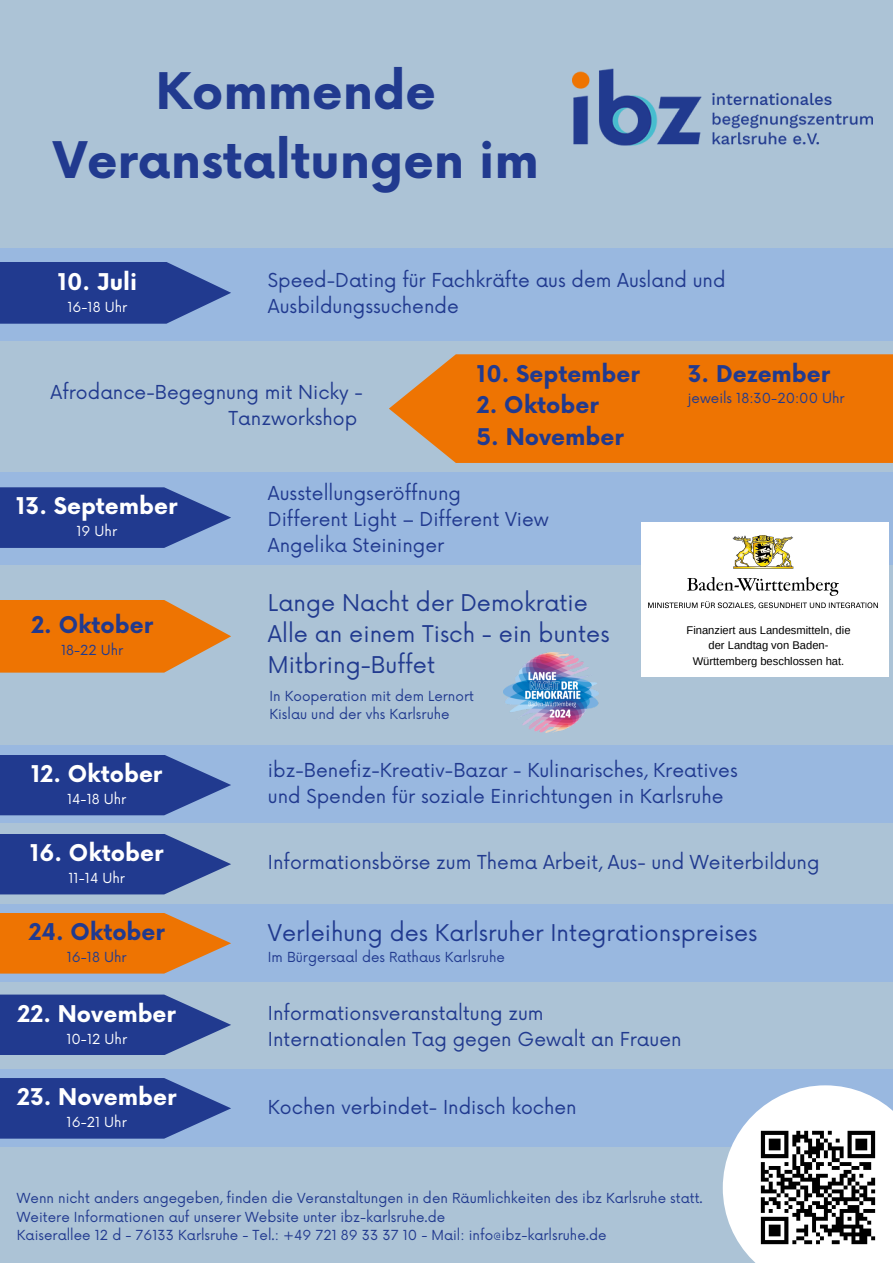
<style>
.page{position:relative;width:893px;height:1263px;background:#acc3d6}
.page>*{position:absolute;margin:0;border:0;box-sizing:border-box;transform-origin:0 0}
.t1{font:700 49.12px/69.2px "Now";color:#213a8f;text-align:center}
.t2{font:22.5px/30.9px "Now";color:#213a8f}
.t3{font:700 22.5px "Now";color:#fff}
.t4{font:700 22.5px "Now";color:#213a8f}
.t5{font:18.75px/25.9px "Now";color:#213a8f}
.t6{font:13.5px/18.6px "Now";color:#213a8f}
.t7{font:13.5px "Now";color:#fff}
.t8{font:11.18px/15.5px "Arimo";color:#000;text-align:center}
</style>
<div class="page">
<img style="left:573px;top:68px;width:300px;height:78px">
<div style="left:0;top:249px;width:893px;height:92px;background:#99b8e0"></div>
<svg style="left:0;top:262px;width:231px;height:62px;background:#314b9a"></svg>
<div style="left:0;top:472px;width:893px;height:93px;background:#99b8e0"></div>
<svg style="left:0;top:487px;width:231px;height:61px;background:#324c9a"></svg>
<div style="left:0;top:904px;width:893px;height:78px;background:#99b8e0"></div>
<svg style="left:0;top:913px;width:231px;height:60px;background:#e27d20"></svg>
<div style="left:0;top:745px;width:893px;height:78px;background:#99b8e0"></div>
<svg style="left:0;top:755px;width:231px;height:60px;background:#314b9a"></svg>
<svg style="left:389px;top:354px;width:504px;height:109px;background:#e97910"></svg>
<svg style="left:0;top:600px;width:231px;height:73px;background:#e47f21"></svg>
<svg style="left:0;top:834px;width:231px;height:60px;background:#344c98"></svg>
<svg style="left:0;top:994px;width:231px;height:61px;background:#354e99"></svg>
<div style="left:0;top:1069px;width:893px;height:78px;background:#99b8e0"></div>
<svg style="left:0;top:1078px;width:231px;height:60px;background:#314b9a"></svg>
<img style="left:503px;top:652px;width:95px;height:81px">
<div style="left:641px;top:523px;width:247px;height:154px;background:#fff"></div>
<img style="left:648px;top:535px;width:229px;height:73px">
<svg style="left:723px;top:1085px;width:170px;height:178px"></svg>
<img style="left:754px;top:1123px;width:128px;height:129px">
<p class="t1" style="left:53px;top:60px;width:487px">Kommende<br>Veranstaltungen im</p>
<p class="t3" style="left:58px;top:269px;width:81px">10. Juli</p>
<p class="t7" style="left:67px;top:299px;width:61px">16-18 Uhr</p>
<h3 class="t5" style="left:268px;top:268px;width:459px">Speed-Dating für Fachkräfte aus dem Ausland und<br>Ausbildungssuchende</h3>
<p class="t5" style="left:228px;top:381px;width:136px;text-indent:-178px">Afrodance-Begegnung mit Nicky -<br>Tanzworkshop</p>
<p class="t4" style="left:477px;top:361px;width:164px">10. September</p>
<p class="t4" style="left:477px;top:393px;width:123px">2. Oktober</p>
<p class="t4" style="left:477px;top:424px;width:148px">5. November</p>
<h5 class="t3" style="left:16px;top:494px;width:163px">13. September</h5>
<h5 class="t7" style="left:76px;top:524px;width:42px">19 Uhr</h5>
<h2 class="t4" style="left:31px;top:613px;width:123px">2. Oktober</h2>
<h2 class="t6" style="left:61px;top:642px;width:64px">18-22 Uhr</h2>
<h3 class="t5" style="left:268px;top:481px;width:282px">Ausstellungseröffnung<br>Different Light – Different View<br>Angelika Steininger</h3>
<p class="t2" style="left:268px;top:588px;width:343px">Lange Nacht der Demokratie<br>Alle an einem Tisch - ein buntes<br>Mitbring-Buffet</p>
<h4 class="t6" style="left:269px;top:687px;width:206px">In Kooperation mit dem Lernort<br>Kislau und der vhs Karlsruhe</h4>
<h3 class="t4" style="left:688px;top:361px;width:144px">3. Dezember</h3>
<h3 class="t6" style="left:688px;top:390px;width:158px">jeweils 18:30-20:00 Uhr</h3>
<h4 class="t8" style="left:686px;top:622px;width:165px">Finanziert aus Landesmitteln, die der Landtag von Baden-<br>Württemberg beschlossen hat.</h4>
<h4 class="t3" style="left:31px;top:761px;width:132px">12. Oktober</h4>
<h4 class="t7" style="left:67px;top:791px;width:61px">14-18 Uhr</h4>
<h5 class="t3" style="left:30px;top:841px;width:135px">16. Oktober</h5>
<h5 class="t7" style="left:68px;top:870px;width:58px">11-14 Uhr</h5>
<h4 class="t4" style="left:29px;top:920px;width:138px">24. Oktober</h4>
<h4 class="t6" style="left:67px;top:948px;width:61px">16-18 Uhr</h4>
<h3 class="t3" style="left:18px;top:1001px;width:160px">22. November</h3>
<h3 class="t7" style="left:66px;top:1031px;width:62px">10-12 Uhr</h3>
<h4 class="t3" style="left:17px;top:1085px;width:161px">23. November</h4>
<h4 class="t7" style="left:67px;top:1115px;width:62px">16-21 Uhr</h4>
<h3 class="t5" style="left:268px;top:758px;width:471px">ibz-Benefiz-Kreativ-Bazar - Kulinarisches, Kreatives und Spenden für soziale Einrichtungen in Karlsruhe</h3>
<h4 class="t5" style="left:268px;top:850px;width:553px">Informationsbörse zum Thema Arbeit, Aus- und Weiterbildung</h4>
<h5 class="t2" style="left:268px;top:918px;width:491px">Verleihung des Karlsruher Integrationspreises</h5>
<h5 class="t6" style="left:268px;top:948px;width:238px">Im Bürgersaal des Rathaus Karlsruhe</h5>
<h3 class="t5" style="left:268px;top:1001px;width:415px">Informationsveranstaltung zum<br>Internationalen Tag gegen Gewalt an Frauen</h3>
<h4 class="t5" style="left:268px;top:1095px;width:310px">Kochen verbindet- Indisch kochen</h4>
<h3 class="t6" style="left:17px;top:1190px;width:687px">Wenn nicht anders angegeben, finden die Veranstaltungen in den Räumlichkeiten des ibz Karlsruhe statt.<br>Weitere Informationen auf unserer Website unter ibz-karlsruhe.de<br>Kaiserallee 12 d - 76133 Karlsruhe - Tel.: +49 721 89 33 37 10 - Mail: info@ibz-karlsruhe.de</h3>
</div>
